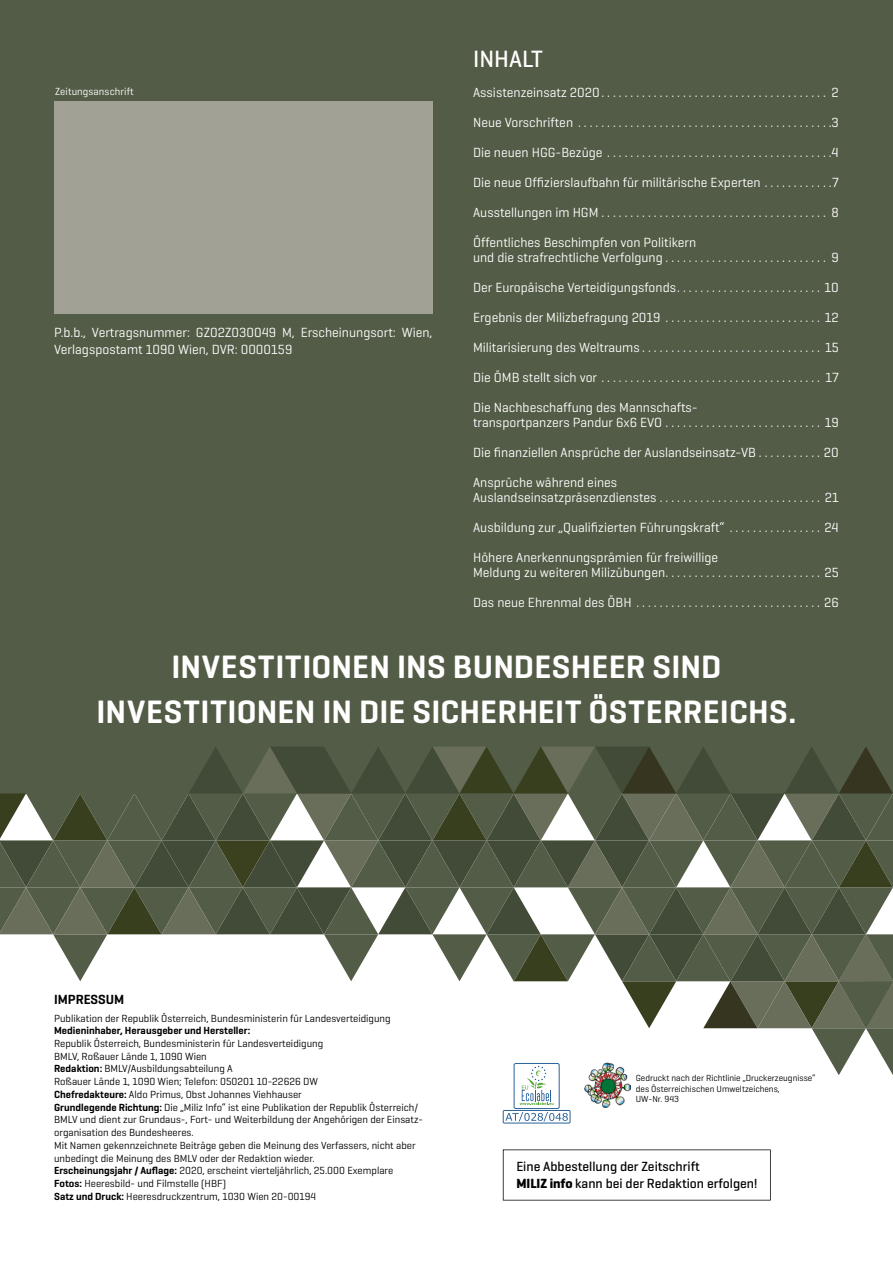
<style>
.page{position:relative;width:893px;height:1263px;background:#fff}
.page>*{position:absolute;margin:0;border:0;box-sizing:border-box;transform-origin:0 0}
.t1{font:600 33px/45px "Geogrotesque";letter-spacing:.01em;color:#fff;text-align:center}
.t2{font:500 24px "Geogrotesque";color:#fff}
.t3{font:13.5px/15px "Geogrotesque";color:#fff}
.t4{font:500 13.5px/16.5px "Geogrotesque";color:#000}
.t5{font:600 13.5px "Geogrotesque";color:#000}
.t6{font:10.5px/12.8px "Geogrotesque";color:#000}
.t7{font:600 10.5px "Geogrotesque";color:#000}
.t8{font:10.5px "Geogrotesque";letter-spacing:.01em;color:#fff}
.t9{font:9px/10.5px "Geogrotesque";color:#000}
.s1{font-weight:600}
.s2{font-weight:700}
</style>
<div class="page">
<div style="left:0;top:0;width:893px;height:793px;background:#535c46"></div>
<div style="left:54px;top:101px;width:379px;height:212px;background:#a1a295"></div>
<div style="left:503px;top:1110px;width:67px;height:13px;border:1px solid #2a639b"></div>
<div style="left:514px;top:1063px;width:45px;height:46px;border:1px solid #2a639b;border-radius:2px"></div>
<svg style="left:0;top:747px;width:893px;height:358px"></svg>
<svg style="left:505px;top:1112px;width:63px;height:9px"></svg>
<img style="left:585px;top:1063px;width:46px;height:45px">
<svg style="left:503px;top:1149px;width:268px;height:51px"></svg>
<p class="t8" style="left:55px;top:85px;width:80px">Zeitungsanschrift</p>
<p class="t3" style="left:54px;top:324px;width:380px;line-height:16.5px">P.b.b., Vertragsnummer: GZ02Z030049 M, Erscheinungsort: Wien,<br>Verlagspostamt 1090 Wien, DVR: 0000159</p>
<h2 class="t2" style="left:473px;top:44px;width:71px">INHALT</h2>
<p class="t3" style="left:473px;top:84px;width:367px">Assistenzeinsatz 2020 . . . . . . . . . . . . . . . . . . . . . . . . . . . . . . . . . . . . . . . 2</p>
<p class="t3" style="left:473px;top:114px;width:367px">Neue Vorschriften . . . . . . . . . . . . . . . . . . . . . . . . . . . . . . . . . . . . . . . . . . . .3</p>
<p class="t3" style="left:473px;top:144px;width:367px">Die neuen HGG-Bezüge . . . . . . . . . . . . . . . . . . . . . . . . . . . . . . . . . . . . . . .4</p>
<p class="t3" style="left:473px;top:174px;width:367px">Die neue Offizierslaufbahn für militärische Experten . . . . . . . . . . . .7</p>
<p class="t3" style="left:473px;top:204px;width:367px">Ausstellungen im HGM . . . . . . . . . . . . . . . . . . . . . . . . . . . . . . . . . . . . . . . 8</p>
<p class="t3" style="left:473px;top:234px;width:367px">Öffentliches Beschimpfen von Politikern<br>und die strafrechtliche Verfolgung . . . . . . . . . . . . . . . . . . . . . . . . . . . . 9</p>
<p class="t3" style="left:473px;top:279px;width:367px">Der Europäische Verteidigungsfonds . . . . . . . . . . . . . . . . . . . . . . . . . 10</p>
<p class="t3" style="left:473px;top:309px;width:367px">Ergebnis der Milizbefragung 2019 . . . . . . . . . . . . . . . . . . . . . . . . . . . 12</p>
<p class="t3" style="left:473px;top:339px;width:367px">Militarisierung des Weltraums . . . . . . . . . . . . . . . . . . . . . . . . . . . . . . . 15</p>
<p class="t3" style="left:473px;top:369px;width:367px">Die ÖMB stellt sich vor . . . . . . . . . . . . . . . . . . . . . . . . . . . . . . . . . . . . . . 17</p>
<p class="t3" style="left:473px;top:399px;width:367px">Die Nachbeschaffung des Mannschafts-<br>transportpanzers Pandur 6x6 EVO . . . . . . . . . . . . . . . . . . . . . . . . . . . 19</p>
<p class="t3" style="left:473px;top:444px;width:367px">Die finanziellen Ansprüche der Auslandseinsatz-VB . . . . . . . . . . . 20</p>
<p class="t3" style="left:473px;top:474px;width:367px">Ansprüche während eines<br>Auslandseinsatzpräsenzdienstes . . . . . . . . . . . . . . . . . . . . . . . . . . . . 21</p>
<p class="t3" style="left:473px;top:519px;width:367px">Ausbildung zur „Qualifizierten Führungskraft“ . . . . . . . . . . . . . . . . 24</p>
<p class="t3" style="left:473px;top:549px;width:367px">Höhere Anerkennungsprämien für freiwillige<br>Meldung zu weiteren Milizübungen . . . . . . . . . . . . . . . . . . . . . . . . . . . 25</p>
<p class="t3" style="left:473px;top:594px;width:367px">Das neue Ehrenmal des ÖBH . . . . . . . . . . . . . . . . . . . . . . . . . . . . . . . . 26</p>
<h1 class="t1" style="left:97px;top:643px;width:701px">INVESTITIONEN INS BUNDESHEER SIND<br>INVESTITIONEN IN DIE SICHERHEIT ÖSTERREICHS.</h1>
<p class="t5" style="left:54px;top:991px;width:72px">IMPRESSUM</p>
<p class="t6" style="left:54px;top:1011px;width:338px">Publikation der Republik Österreich, Bundesministerin für Landesverteidigung</p>
<p class="t7" style="left:54px;top:1024px;width:198px">Medieninhaber, Herausgeber und Hersteller:</p>
<p class="t6" style="left:54px;top:1037px;width:370px">Republik Österreich, Bundesministerin für Landesverteidigung<br>BMLV, Roßauer Lände 1, 1090 Wien<br><span class="s1">Redaktion:</span> BMLV/Ausbildungsabteilung A<br>Roßauer Lände 1, 1090 Wien; Telefon: 050201 10-22626 DW<br><span class="s1">Chefredakteure:</span> Aldo Primus, Obst Johannes Viehhauser<br><span class="s1">Grundlegende Richtung:</span> Die „Miliz Info“ ist eine Publikation der Republik Österreich/ BMLV und dient zur Grundaus-, Fort- und Weiter bildung der Angehörigen der Einsatz&shy;organisation des Bundesheeres.<br>Mit Namen gekennzeichnete Beiträge geben die Meinung des Verfassers, nicht aber unbedingt die Meinung des BMLV oder der Redaktion wieder.<br><span class="s1">Erscheinungsjahr / Auflage:</span> 2020, erscheint vierteljährlich, 25.000 Exemplare <span class="s1">Fotos:</span> Heeresbild- und Filmstelle (HBF)<br><span class="s1">Satz und Druck:</span> Heeresdruckzentrum, 1030 Wien 20-00194</p>
<p class="t9" style="left:636px;top:1072px;width:181px">Gedruckt nach der Richtlinie „Druckerzeugnisse“ des Österreichischen Umweltzeichens,<br>UW-Nr. 943</p>
<p class="t4" style="left:516px;top:1158px;width:243px">Eine Abbestellung der Zeitschrift<br><span class="s2">MILIZ info</span> kann bei der Redaktion erfolgen!</p>
</div>
